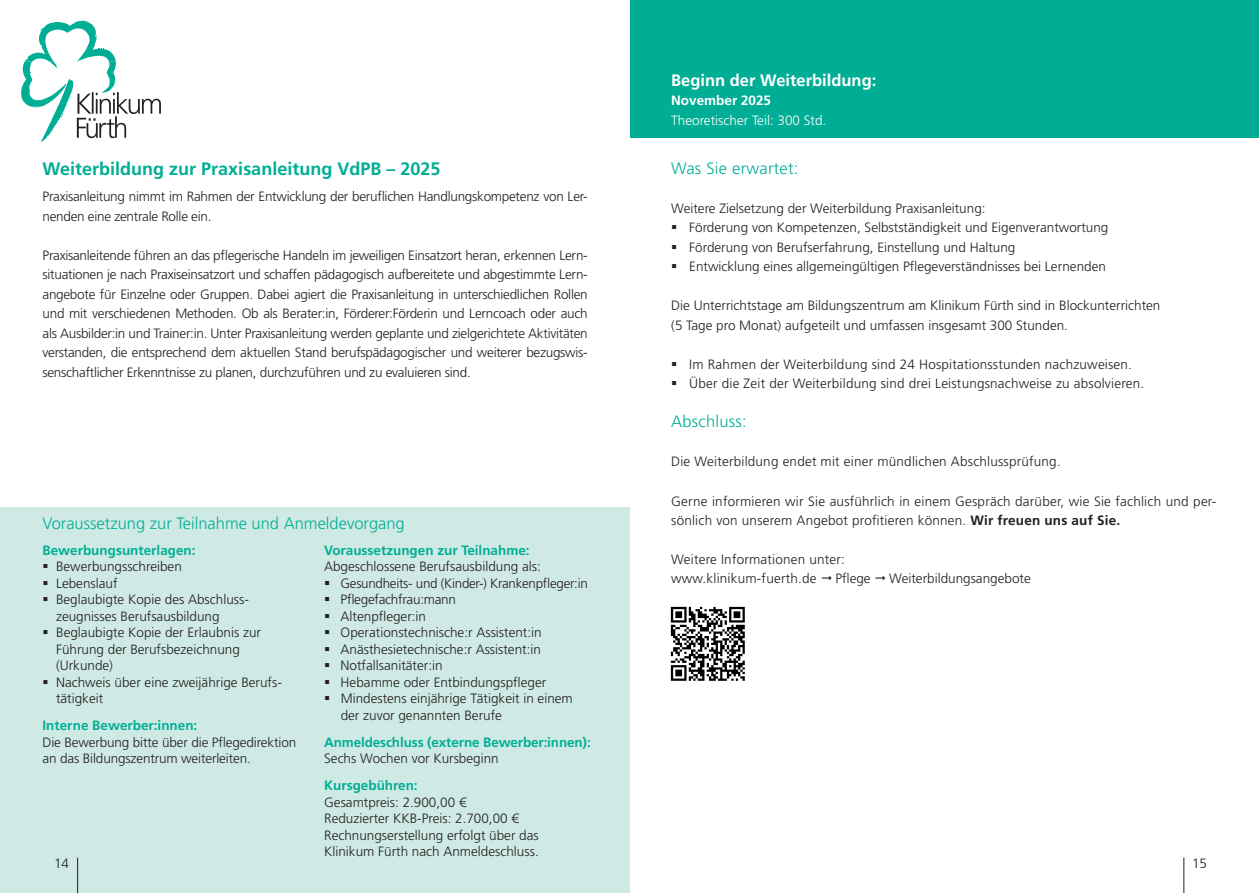
<style>
.page{position:relative;width:1259px;height:893px;background:#fff}
.page>*{position:absolute;margin:0;border:0;box-sizing:border-box;transform-origin:0 0}
.t1{font:700 18px "Frutiger LT Std";color:#00ae95}
.t2{font:300 16.5px "Frutiger LT Std";color:#00ae95}
.t3{font:700 16.5px "Frutiger LT Std";color:#fff}
.t4{font:300 13.5px/19.5px "Frutiger LT Std";color:#231f20}
.t5{font:300 13.5px/19.5px "Frutiger LT Std";letter-spacing:-.02em;color:#231f20}
.t6{font:700 13.5px "Frutiger LT Std";color:#00ae95}
.t7{font:300 13.5px "Frutiger LT Std";color:#fff}
.t8{font:700 13.5px "Frutiger LT Std";color:#fff}
.s1{font-weight:700}
</style>
<div class="page">
<div style="left:630px;top:0;width:629px;height:138px;background:#00ae95"></div>
<div style="left:0;top:507px;width:629px;height:386px;background:#cfeae4"></div>
<svg style="left:21px;top:20px;width:140px;height:122px"></svg>
<hr style="left:77px;top:857px;width:1px;height:36px;background:#231f20">
<hr style="left:1183px;top:857px;width:1px;height:36px;background:#231f20">
<img style="left:670px;top:606px;width:75px;height:75px">
<p class="t3" style="left:671px;top:70px;width:207px">Beginn der Weiterbildung:</p>
<p class="t8" style="left:671px;top:92px;width:101px">November 2025</p>
<p class="t7" style="left:671px;top:112px;width:157px">Theoretischer Teil: 300 Std.</p>
<h1 class="t1" style="left:43px;top:158px;width:399px">Weiterbildung zur Praxisanleitung VdPB – 2025</h1>
<p class="t5" style="left:43px;top:187px;width:547px">Praxisanleitung nimmt im Rahmen der Entwicklung der beruflichen Handlungskompetenz von Ler&shy;nenden eine zentrale Rolle ein.</p>
<p class="t4" style="left:43px;top:246px;width:547px;text-align:justify">Praxisanleitende führen an das pflegerische Handeln im jeweiligen Einsatzort heran, erkennen Lern&shy;situationen je nach Praxiseinsatzort und schaffen pädagogisch aufbereitete und abgestimmte Lern&shy;angebote für Einzelne oder Gruppen. Dabei agiert die Praxisanleitung in unterschiedlichen Rollen und mit verschiedenen Methoden. Ob als Berater:in, Förderer:Förderin und Lerncoach oder auch als Ausbilder:in und Trainer:in. Unter Praxisanleitung werden geplante und zielgerichtete Aktivitäten verstanden, die entsprechend dem aktuellen Stand berufspädagogischer und weiterer bezugswis&shy;senschaftlicher Erkenntnisse zu planen, durchzuführen und zu evaluieren sind.</p>
<p class="t2" style="left:671px;top:159px;width:129px">Was Sie erwartet:</p>
<p class="t4" style="left:671px;top:199px;width:316px">Weitere Zielsetzung der Weiterbildung Praxisanleitung:</p>
<p class="t4" style="left:671px;top:218px;width:439px">▪ Förderung von Kompetenzen, Selbstständigkeit und Eigenverantwortung</p>
<p class="t4" style="left:671px;top:238px;width:346px">▪ Förderung von Berufserfahrung, Einstellung und Haltung</p>
<p class="t4" style="left:671px;top:257px;width:436px">▪ Entwicklung eines allgemeingültigen Pflegeverständnisses bei Lernenden</p>
<p class="t4" style="left:671px;top:296px;width:491px">Die Unterrichtstage am Bildungszentrum am Klinikum Fürth sind in Blockunterrichten (5 Tage pro Monat) aufgeteilt und umfassen insgesamt 300 Stunden.</p>
<p class="t4" style="left:671px;top:355px;width:462px">▪ Im Rahmen der Weiterbildung sind 24 Hospitationsstunden nachzuweisen.</p>
<p class="t4" style="left:671px;top:374px;width:474px">▪ Über die Zeit der Weiterbildung sind drei Leistungsnachweise zu absolvieren.</p>
<p class="t2" style="left:671px;top:412px;width:77px">Abschluss:</p>
<p class="t4" style="left:671px;top:452px;width:391px">Die Weiterbildung endet mit einer mündlichen Abschlussprüfung.</p>
<p class="t4" style="left:671px;top:491px;width:547px">Gerne informieren wir Sie ausführlich in einem Gespräch darüber, wie Sie fachlich und per&shy;sönlich von unserem Angebot profitieren können. <span class="s1">Wir freuen uns auf Sie.</span></p>
<p class="t4" style="left:671px;top:550px;width:175px">Weitere Informationen unter: www.klinikum-fuerth.de</p>
<p class="t2" style="left:43px;top:514px;width:364px">Voraussetzung zur Teilnahme und Anmeldevorgang</p>
<p class="t6" style="left:324px;top:542px;width:207px">Voraussetzungen zur Teilnahme:</p>
<p class="t4" style="left:324px;top:557px;width:218px">Abgeschlossene Berufsausbildung als:</p>
<p class="t5" style="left:324px;top:574px;width:265px">▪ Gesundheits- und (Kinder-) Krankenpfleger:in</p>
<p class="t5" style="left:324px;top:590px;width:133px">▪ Pflegefachfrau:mann</p>
<p class="t4" style="left:324px;top:607px;width:104px">▪ Altenpfleger:in</p>
<p class="t4" style="left:324px;top:623px;width:219px">▪ Operationstechnische:r Assistent:in</p>
<p class="t4" style="left:324px;top:640px;width:218px">▪ Anästhesietechnische:r Assistent:in</p>
<p class="t4" style="left:324px;top:656px;width:120px">▪ Notfallsanitäter:in</p>
<p class="t4" style="left:324px;top:673px;width:224px">▪ Hebamme oder Entbindungspfleger</p>
<p class="t4" style="left:341px;top:691px;width:234px;line-height:16.5px;text-indent:-17px">▪ Mindestens einjährige Tätigkeit in einem der zuvor genannten Berufe</p>
<p class="t6" style="left:324px;top:734px;width:268px">Anmeldeschluss (externe Bewerber:innen):</p>
<p class="t4" style="left:324px;top:749px;width:176px">Sechs Wochen vor Kursbeginn</p>
<p class="t6" style="left:324px;top:778px;width:95px">Kursgebühren:</p>
<p class="t4" style="left:324px;top:794px;width:216px;line-height:16.5px">Gesamtpreis: 2.900,00 €<br>Reduzierter KKB-Preis: 2.700,00 € Rechnungserstellung erfolgt über das Klinikum Fürth nach Anmeldeschluss.</p>
<p class="t6" style="left:43px;top:542px;width:155px">Bewerbungsunterlagen:</p>
<p class="t4" style="left:43px;top:557px;width:141px">▪ Bewerbungsschreiben</p>
<p class="t4" style="left:43px;top:574px;width:77px">▪ Lebenslauf</p>
<p class="t4" style="left:56px;top:592px;width:194px;line-height:16.5px;text-indent:-14px">▪ Beglaubigte Kopie des Abschluss&shy;zeugnisses Berufsausbildung</p>
<p class="t4" style="left:56px;top:625px;width:206px;line-height:16.5px;text-indent:-14px">▪ Beglaubigte Kopie der Erlaubnis zur<br>Führung der Berufsbezeichnung (Urkunde)</p>
<p class="t4" style="left:56px;top:674px;width:227px;line-height:16.5px;text-indent:-14px">▪ Nachweis über eine zweijährige Berufs&shy;tätigkeit</p>
<p class="t6" style="left:43px;top:718px;width:156px">Interne Bewerber:innen:</p>
<p class="t4" style="left:43px;top:734px;width:255px;line-height:16.5px">Die Bewerbung bitte über die Pflegedirektion an das Bildungszentrum weiterleiten.</p>
<p class="t4" style="left:835px;top:569px;width:37px">Pflege</p>
<p class="t4" style="left:889px;top:569px;width:143px">Weiterbildungsangebote</p>
<p class="t4" style="left:54px;top:854px;width:17px">14</p>
<p class="t4" style="left:1192px;top:853px;width:17px">15</p>
</div>
